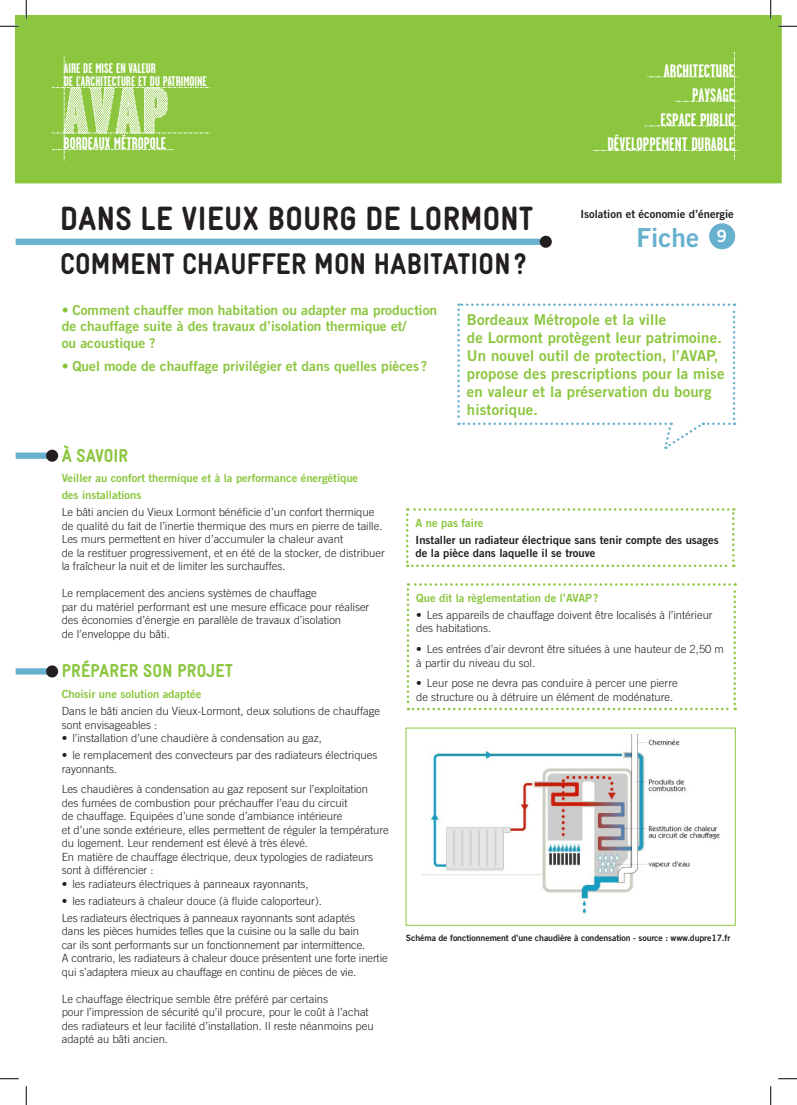
<style>
.page{position:relative;width:797px;height:1105px;background:#fff}
.page>*{position:absolute;margin:0;border:0;box-sizing:border-box;transform-origin:0 0}
.BLOC_VERT_Titre{font:900 33.75px "Gravur Condensed Pro";letter-spacing:.01em;color:#231f20}
.Titre{font:900 30px "Gravur Condensed Pro";letter-spacing:.01em;color:#231f20}
.Texte_courant{font:26.25px "Trade Gothic Bold Two";color:#67b0ce}
.Titre-2{font:900 18.75px "Gravur Condensed Pro";letter-spacing:.01em;color:#8bc63e}
.t1{font:700 18px/24.5px "Garage Gothic";color:#fff;text-align:right}
.t2{font:700 16.88px "Garage Gothic";color:#fff}
.t3{font:16.88px "Trade Gothic Bold Two";color:#fff}
.t4{font:700 15.12px "Garage Gothic";color:#fff}
.t5{font:15px/18px "Trade Gothic Bold Two";letter-spacing:.01em;color:#8bc63e}
.t6{font:700 14px/12.2px "Garage Gothic";color:#fff}
.t7{font:13.75px/16.5px "Trade Gothic Bold Two";color:#8bc63e}
.t8{font:700 12.5px/11px "Garage Gothic";color:#fff}
.Texte_courant-2{font:300 11.25px/13.5px "Trade Gothic";color:#231f20}
.Sous_titre{font:11.25px "Trade Gothic Bold Two";color:#8bc63e}
.Texte_courant-3{font:11.25px/13.5px "Trade Gothic Bold Two";color:#231f20}
.Légende{font:8.75px "Trade Gothic Bold Two";letter-spacing:-.01em;color:#231f20}
</style>
<div class="page">
<img style="left:421px;top:734px;width:299px;height:180px">
<div style="left:16px;top:453px;width:36px;height:6px;background:#67b0ce"></div>
<div style="left:46px;top:450px;width:12px;height:12px;background:#231f20;border-radius:50%"></div>
<div style="left:16px;top:239px;width:530px;height:6px;background:#67b0ce"></div>
<div style="left:539px;top:236px;width:13px;height:12px;background:#231f20;border-radius:50%"></div>
<div style="left:16px;top:668px;width:36px;height:6px;background:#67b0ce"></div>
<div style="left:46px;top:665px;width:12px;height:12px;background:#231f20;border-radius:50%"></div>
<svg style="left:407px;top:583px;width:329px;height:127px"></svg>
<svg style="left:406px;top:508px;width:328px;height:59px"></svg>
<div style="left:16px;top:16px;width:765px;height:167px;background:#8bc63e"></div>
<svg style="left:52px;top:56px;width:158px;height:104px"></svg>
<svg style="left:592px;top:52px;width:146px;height:108px"></svg>
<svg style="left:457px;top:303px;width:278px;height:146px"></svg>
<div style="left:709px;top:223px;width:26px;height:26px;background:#67b0ce;border-radius:50%"></div>
<svg style="left:0;top:25px;width:19px;height:2px"></svg>
<svg style="left:778px;top:25px;width:19px;height:2px"></svg>
<svg style="left:0;top:1078px;width:19px;height:1px"></svg>
<svg style="left:778px;top:1078px;width:19px;height:1px"></svg>
<svg style="left:25px;top:0;width:2px;height:19px"></svg>
<svg style="left:25px;top:1086px;width:2px;height:19px"></svg>
<svg style="left:770px;top:0;width:1px;height:19px"></svg>
<svg style="left:770px;top:1086px;width:1px;height:19px"></svg>
<p class="t8" style="left:62px;top:61px;width:130px">AIRE DE MISE EN VALEUR<br>DE L’ARCHITECTURE ET DU PATRIMOINE</p>
<p class="t6" style="left:64px;top:62px;width:144px">AIRE DE MISE EN VALEUR<br>DE L’ARCHITECTURE ET DU PATRIMOINE</p>
<p class="t1" style="left:663px;top:58px;width:72px">ARCHITECTURE</p>
<p class="t4" style="left:62px;top:126px;width:93px">BORDEAUX MÉTROPOLE</p>
<p class="t2" style="left:64px;top:134px;width:104px">BORDEAUX MÉTROPOLE</p>
<p class="BLOC_VERT_Titre" style="left:60px;top:200px;width:474px">DANS LE VIEUX BOURG DE LORMONT</p>
<p class="Titre" style="left:60px;top:247px;width:468px">COMMENT CHAUFFER MON HABITATION?</p>
<p class="t1" style="left:660px;top:83px;width:75px">PAYSAGE<br>ESPACE PUBLIC</p>
<p class="t1" style="left:607px;top:132px;width:129px">DÉVELOPPEMENT DURABLE</p>
<p class="Texte_courant-3" style="left:580px;top:208px;width:155px">Isolation et économie d’énergie</p>
<p class="Texte_courant" style="left:636px;top:221px;width:64px">Fiche</p>
<p class="t3" style="left:717px;top:226px;width:12px">9</p>
<p class="t7" style="left:62px;top:301px;width:377px">• Comment chauffer mon habitation ou adapter ma production de chauffage suite à des travaux d’isolation thermique et/<br>ou acoustique ?</p>
<p class="t7" style="left:62px;top:358px;width:367px">• Quel mode de chauffage privilégier et dans quelles pièces ?</p>
<p class="t5" style="left:467px;top:311px;width:259px">Bordeaux Métropole et la ville<br>de Lormont protègent leur patrimoine.<br>Un nouvel outil de protection, l’AVAP, propose des prescriptions pour la mise en valeur et la préservation du bourg historique.</p>
<p class="Titre-2" style="left:62px;top:445px;width:68px">À SAVOIR</p>
<p class="Sous_titre" style="left:62px;top:471px;width:298px">Veiller au confort thermique et à la performance énergétique</p>
<p class="Sous_titre" style="left:62px;top:488px;width:81px">des installations</p>
<p class="Texte_courant-2" style="left:62px;top:505px;width:324px">Le bâti ancien du Vieux Lormont bénéficie d’un confort thermique de qualité du fait de l’inertie thermique des murs en pierre de taille.<br>Les murs permettent en hiver d’accumuler la chaleur avant<br>de la restituer progressivement, et en été de la stocker, de distribuer la fraîcheur la nuit et de limiter les surchauffes.</p>
<p class="Texte_courant-2" style="left:62px;top:586px;width:309px">Le remplacement des anciens systèmes de chauffage<br>par du matériel performant est une mesure efficace pour réaliser des économies d’énergie en parallèle de travaux d’isolation<br>de l’enveloppe du bâti.</p>
<p class="Titre-2" style="left:62px;top:660px;width:172px">PRÉPARER SON PROJET</p>
<p class="Sous_titre" style="left:62px;top:687px;width:141px">Choisir une solution adaptée</p>
<p class="Texte_courant-2" style="left:62px;top:704px;width:320px">Dans le bâti ancien du Vieux-Lormont, deux solutions de chauffage sont envisageables :</p>
<p class="Texte_courant-2" style="left:62px;top:731px;width:262px">• l’installation d’une chaudière à condensation au gaz,</p>
<p class="Texte_courant-2" style="left:62px;top:748px;width:317px">• le remplacement des convecteurs par des radiateurs électriques rayonnants.</p>
<p class="Texte_courant-2" style="left:62px;top:782px;width:328px">Les chaudières à condensation au gaz reposent sur l’exploitation<br>des fumées de combustion pour préchauffer l’eau du circuit<br>de chauffage. Equipées d’une sonde d’ambiance intérieure<br>et d’une sonde extérieure, elles permettent de réguler la température du logement. Leur rendement est élevé à très élevé.</p>
<p class="Texte_courant-2" style="left:62px;top:850px;width:313px">En matière de chauffage électrique, deux typologies de radiateurs sont à différencier :</p>
<p class="Texte_courant-2" style="left:62px;top:877px;width:248px">• les radiateurs électriques à panneaux rayonnants,</p>
<p class="Texte_courant-2" style="left:62px;top:894px;width:262px">• les radiateurs à chaleur douce (à fluide caloporteur).</p>
<p class="Texte_courant-2" style="left:62px;top:911px;width:327px">Les radiateurs électriques à panneaux rayonnants sont adaptés<br>dans les pièces humides telles que la cuisine ou la salle du bain<br>car ils sont performants sur un fonctionnement par intermittence.<br>A contrario, les radiateurs à chaleur douce présentent une forte inertie qui s’adaptera mieux au chauffage en continu de pièces de vie.</p>
<p class="Texte_courant-2" style="left:62px;top:992px;width:313px">Le chauffage électrique semble être préféré par certains<br>pour l’impression de sécurité qu’il procure, pour le coût à l’achat des radiateurs et leur facilité d’installation. Il reste néanmoins peu adapté au bâti ancien.</p>
<p class="Sous_titre" style="left:415px;top:516px;width:69px">A ne pas faire</p>
<p class="Texte_courant-3" style="left:415px;top:533px;width:305px">Installer un radiateur électrique sans tenir compte des usages de la pièce dans laquelle il se trouve</p>
<p class="Sous_titre" style="left:416px;top:591px;width:184px">Que dit la règlementation de l’AVAP?</p>
<p class="Texte_courant-2" style="left:416px;top:608px;width:298px">• Les appareils de chauffage doivent être localisés à l’intérieur des habitations.</p>
<p class="Texte_courant-2" style="left:416px;top:642px;width:309px">• Les entrées d’air devront être situées à une hauteur de 2,50 m à partir du niveau du sol.</p>
<p class="Texte_courant-2" style="left:416px;top:676px;width:263px">• Leur pose ne devra pas conduire à percer une pierre de structure ou à détruire un élément de modénature.</p>
<p class="Légende" style="left:406px;top:932px;width:326px">Schéma de fonctionnement d’une chaudière à condensation - source : www.dupre17.fr</p>
</div>
